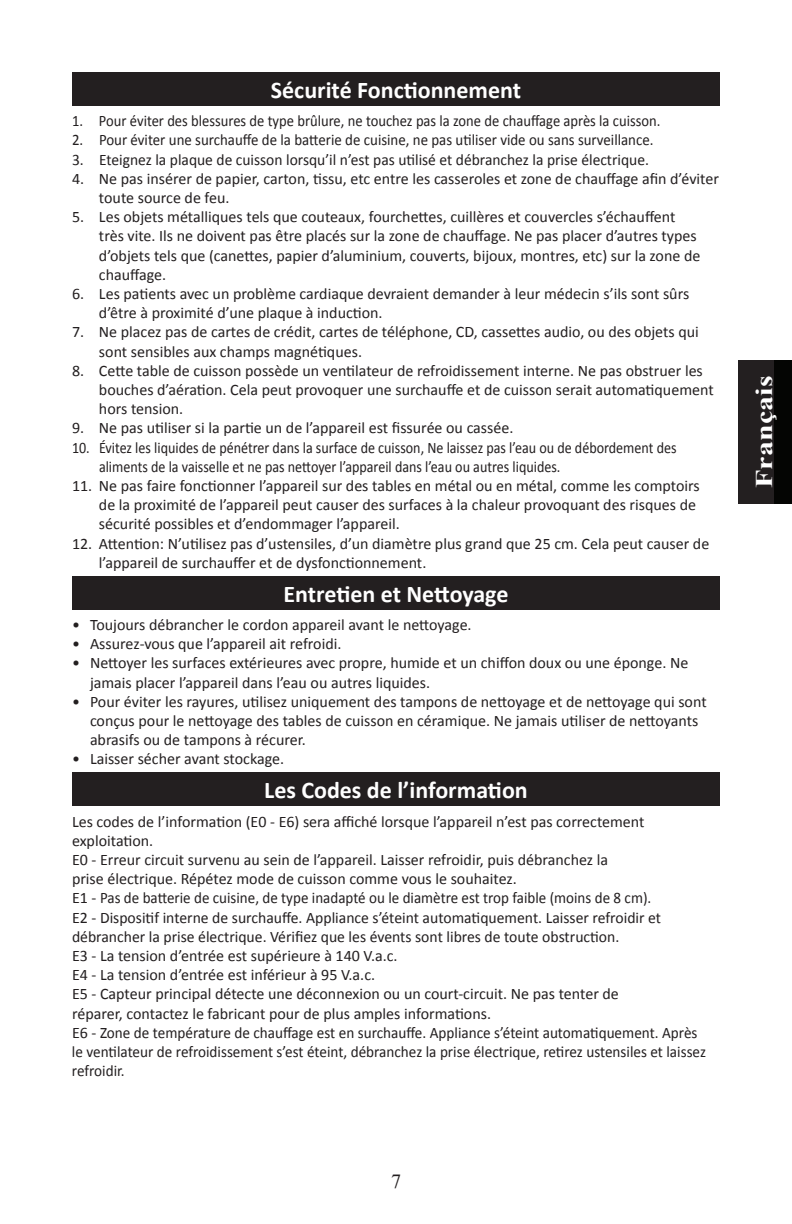
<style>
.page{position:relative;width:792px;height:1224px;background:#fff}
.page>*{position:absolute;margin:0;border:0;box-sizing:border-box;transform-origin:0 0}
.t1{font:700 24px "Calibri";color:#fff}
.t2{font:700 24px "Times New Roman";letter-spacing:.005em;color:#fff;scale:1.25 1}
.t3{font:20px "Times New Roman";color:#231f20}
.t4{font:16px/19.2px "Calibri";color:#231f20}
.t5{font:16px/19.2px "Calibri";color:#231f20;scale:.88 1}
.t6{font:16px "Calibri";color:#231f20;scale:.93 1}
.t7{font:16px "Calibri";color:#231f20;scale:.91 1}
</style>
<div class="page">
<div style="left:738px;top:360px;width:54px;height:144px;background:#040503"></div>
<div style="left:738px;top:360px;width:36px;height:144px;background:#231f20"></div>
<div style="left:72px;top:72px;width:648px;height:34px;background:#231f20"></div>
<div style="left:72px;top:576px;width:648px;height:34px;background:#231f20"></div>
<div style="left:72px;top:772px;width:648px;height:34px;background:#231f20"></div>
<h1 class="t1" style="left:271px;top:75px;width:252px">Sécurité Fonctionnement</h1>
<p class="t7" style="left:72px;top:111px;width:648px">1. Pour éviter des blessures de type brûlure, ne touchez pas la zone de chauffage après la cuisson.</p>
<p class="t6" style="left:72px;top:130px;width:627px">2. Pour éviter une surchauffe de la batterie de cuisine, ne pas utiliser vide ou sans surveillance.</p>
<p class="t4" style="left:72px;top:150px;width:579px">3. Eteignez la plaque de cuisson lorsqu’il n’est pas utilisé et débranchez la prise électrique.</p>
<p class="t4" style="left:99px;top:169px;width:622px;text-indent:-27px">4. Ne pas insérer de papier, carton, tissu, etc entre les casseroles et zone de chauffage afin d’éviter toute source de feu.</p>
<p class="t4" style="left:99px;top:207px;width:603px;text-indent:-27px">5. Les objets métalliques tels que couteaux, fourchettes, cuillères et couvercles s’échauffent très vite. Ils ne doivent pas être placés sur la zone de chauffage. Ne pas placer d’autres types d’objets tels que (canettes, papier d’aluminium, couverts, bijoux, montres, etc) sur la zone de chauffage.</p>
<p class="t4" style="left:99px;top:284px;width:592px;text-indent:-27px">6. Les patients avec un problème cardiaque devraient demander à leur médecin s’ils sont sûrs d’être à proximité d’une plaque à induction.</p>
<p class="t4" style="left:99px;top:323px;width:601px;text-indent:-27px">7. Ne placez pas de cartes de crédit, cartes de téléphone, CD, cassettes audio, ou des objets qui sont sensibles aux champs magnétiques.</p>
<p class="t4" style="left:99px;top:361px;width:616px;text-indent:-27px">8. Cette table de cuisson possède un ventilateur de refroidissement interne. Ne pas obstruer les bouches d’aération. Cela peut provoquer une surchauffe et de cuisson serait automatiquement hors tension.</p>
<p class="t4" style="left:72px;top:419px;width:443px">9. Ne pas utiliser si la partie un de l’appareil est fissurée ou cassée.</p>
<p class="t5" style="left:99px;top:438px;width:658px;text-indent:-27px">10. Évitez les liquides de pénétrer dans la surface de cuisson, Ne laissez pas l’eau ou de débordement des aliments de la vaisselle et ne pas nettoyer l’appareil dans l’eau ou autres liquides.</p>
<p class="t4" style="left:99px;top:476px;width:602px;text-indent:-27px">11. Ne pas faire fonctionner l’appareil sur des tables en métal ou en métal, comme les comptoirs de la proximité de l’appareil peut causer des surfaces à la chaleur provoquant des risques de sécurité possibles et d’endommager l’appareil.</p>
<p class="t4" style="left:99px;top:534px;width:612px;text-indent:-27px">12. Attention: N’utilisez pas d’ustensiles, d’un diamètre plus grand que 25 cm. Cela peut causer de l’appareil de surchauffer et de dysfonctionnement.</p>
<h1 class="t1" style="left:283px;top:578px;width:227px">Entretien et Nettoyage</h1>
<p class="t4" style="left:72px;top:615px;width:401px">• Toujours débrancher le cordon appareil avant le nettoyage.</p>
<p class="t4" style="left:72px;top:634px;width:271px">• Assurez-vous que l’appareil ait refroidi.</p>
<p class="t4" style="left:90px;top:654px;width:600px;text-indent:-18px">• Nettoyer les surfaces extérieures avec propre, humide et un chiffon doux ou une éponge. Ne jamais placer l’appareil dans l’eau ou autres liquides.</p>
<p class="t4" style="left:90px;top:692px;width:618px;text-indent:-18px">• Pour éviter les rayures, utilisez uniquement des tampons de nettoyage et de nettoyage qui sont conçus pour le nettoyage des tables de cuisson en céramique. Ne jamais utiliser de nettoyants abrasifs ou de tampons à récurer.</p>
<p class="t4" style="left:72px;top:750px;width:214px">• Laisser sécher avant stockage.</p>
<h1 class="t1" style="left:264px;top:775px;width:265px">Les Codes de l’information</h1>
<p class="t4" style="left:72px;top:812px;width:636px">Les codes de l’information (E0 - E6) sera affiché lorsque l’appareil n’est pas correctement exploitation.<br>E0 - Erreur circuit survenu au sein de l’appareil. Laisser refroidir, puis débranchez la<br>prise électrique. Répétez mode de cuisson comme vous le souhaitez.<br>E1 - Pas de batterie de cuisine, de type inadapté ou le diamètre est trop faible (moins de 8 cm).<br>E2 - Dispositif interne de surchauffe. Appliance s’éteint automatiquement. Laisser refroidir et débrancher la prise électrique. Vérifiez que les évents sont libres de toute obstruction.<br>E3 - La tension d’entrée est supérieure à 140 V.a.c.<br>E4 - La tension d’entrée est inférieur à 95 V.a.c.<br>E5 - Capteur principal détecte une déconnexion ou un court-circuit. Ne pas tenter de<br>réparer, contactez le fabricant pour de plus amples informations.<br>E6 - Zone de température de chauffage est en surchauffe. Appliance s’éteint automatiquement. Après le ventilateur de refroidissement s’est éteint, débranchez la prise électrique, retirez ustensiles et laissez refroidir.</p>
<h1 class="t2" style="left:748px;top:488px;width:92px;rotate:-90deg">Français</h1>
<p class="t3" style="left:391px;top:1168px;width:11px">7</p>
</div>
